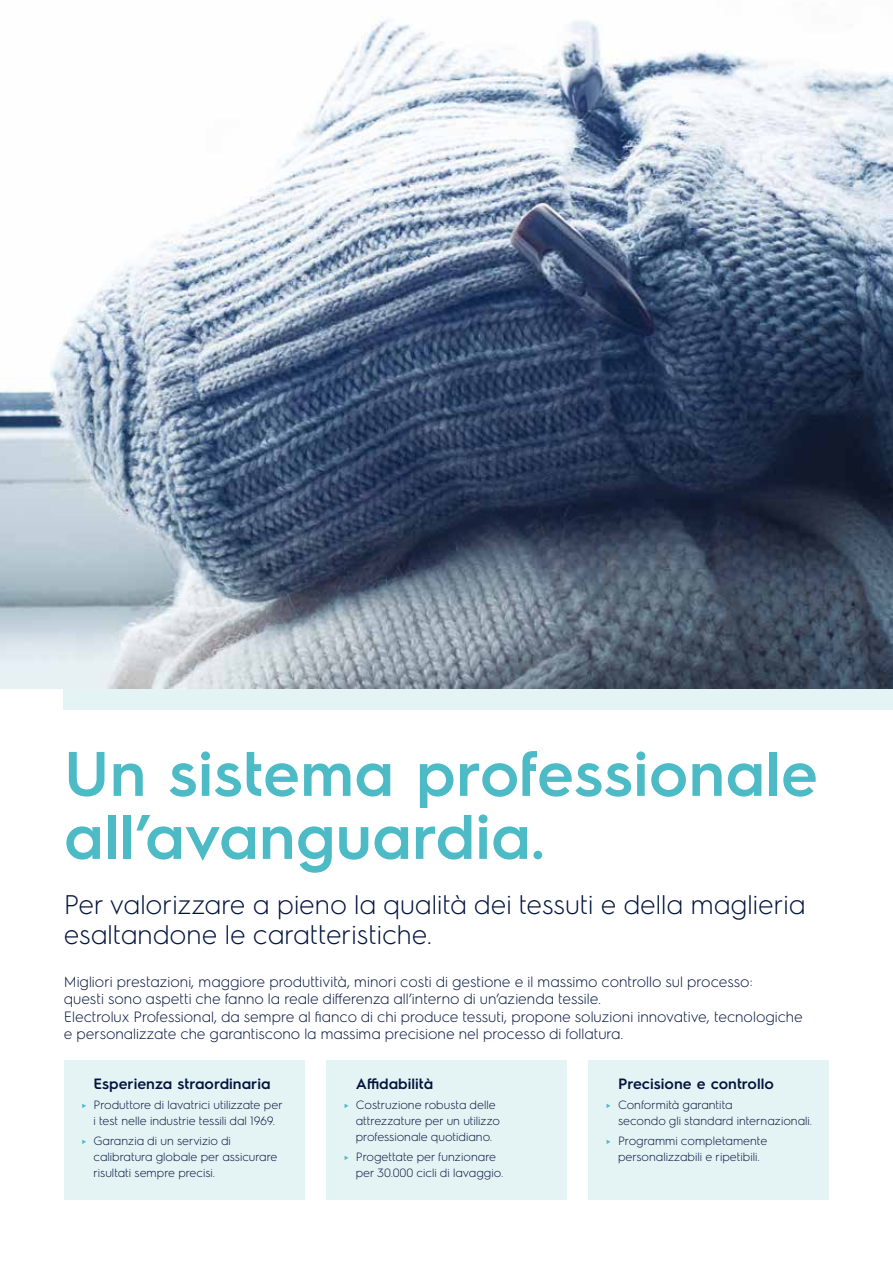
<style>
.page{position:relative;width:893px;height:1263px;background:#fff}
.page>*{position:absolute;margin:0;border:0;box-sizing:border-box;transform-origin:0 0}
.t1{font:600 63px/63px "Electrolux Sans";color:#4dbbc6}
.t2{font:300 27px/30px "Electrolux Sans";color:#02133d}
.t3{font:300 15px/17.2px "Electrolux Sans";color:#02133d}
.t4{font:600 15px "Electrolux Sans";color:#02133d}
.t5{font:300 12px/15.8px "Electrolux Sans";color:#02133d}
.s1{font-weight:400;color:#4dbbc6}
</style>
<div class="page">
<div style="left:64px;top:1060px;width:241px;height:139px;background:#e4f3f4"></div>
<div style="left:588px;top:1060px;width:241px;height:139px;background:#e4f3f4"></div>
<div style="left:326px;top:1060px;width:241px;height:139px;background:#e4f3f4"></div>
<div style="left:64px;top:688px;width:829px;height:21px;background:#e4f3f4"></div>
<img style="left:0;top:16px;width:893px;height:672px">
<h1 class="t1" style="left:64px;top:738px;width:756px">Un sistema professionale all’avanguardia.</h1>
<h2 class="t2" style="left:64px;top:888px;width:743px">Per valorizzare a pieno la qualità dei tessuti e della maglieria esaltandone le caratteristiche.</h2>
<p class="t3" style="left:64px;top:972px;width:741px">Migliori prestazioni, maggiore produttività, minori costi di gestione e il massimo controllo sul processo:<br>questi sono aspetti che fanno la reale differenza all’interno di un’azienda tessile.<br>Electrolux Professional, da sempre al fianco di chi produce tessuti, propone soluzioni innovative, tecnologiche e personalizzate che garantiscono la massima precisione nel processo di follatura.</p>
<p class="t4" style="left:94px;top:1073px;width:179px">Esperienza straordinaria</p>
<p class="t5" style="left:81px;top:1096px;width:203px;text-align:center"><span class="s1">►</span> Produttore di lavatrici utilizzate per i test nelle industrie tessili dal 1969.</p>
<p class="t5" style="left:94px;top:1132px;width:185px;text-indent:-13px"><span class="s1">►</span> Garanzia di un servizio di calibratura globale per assicurare risultati sempre precisi.</p>
<p class="t4" style="left:356px;top:1073px;width:79px">Affidabilità</p>
<p class="t5" style="left:356px;top:1096px;width:146px;text-indent:-13px"><span class="s1">►</span> Costruzione robusta delle attrezzature per un utilizzo professionale quotidiano.</p>
<p class="t5" style="left:356px;top:1148px;width:149px;text-indent:-13px"><span class="s1">►</span> Progettate per funzionare per 30.000 cicli di lavaggio.</p>
<p class="t4" style="left:618px;top:1073px;width:157px">Precisione e controllo</p>
<p class="t5" style="left:618px;top:1096px;width:196px;text-indent:-13px"><span class="s1">►</span> Conformità garantita<br>secondo gli standard internazionali.</p>
<p class="t5" style="left:605px;top:1132px;width:164px;text-align:center"><span class="s1">►</span> Programmi completamente personalizzabili e ripetibili.</p>
</div>
